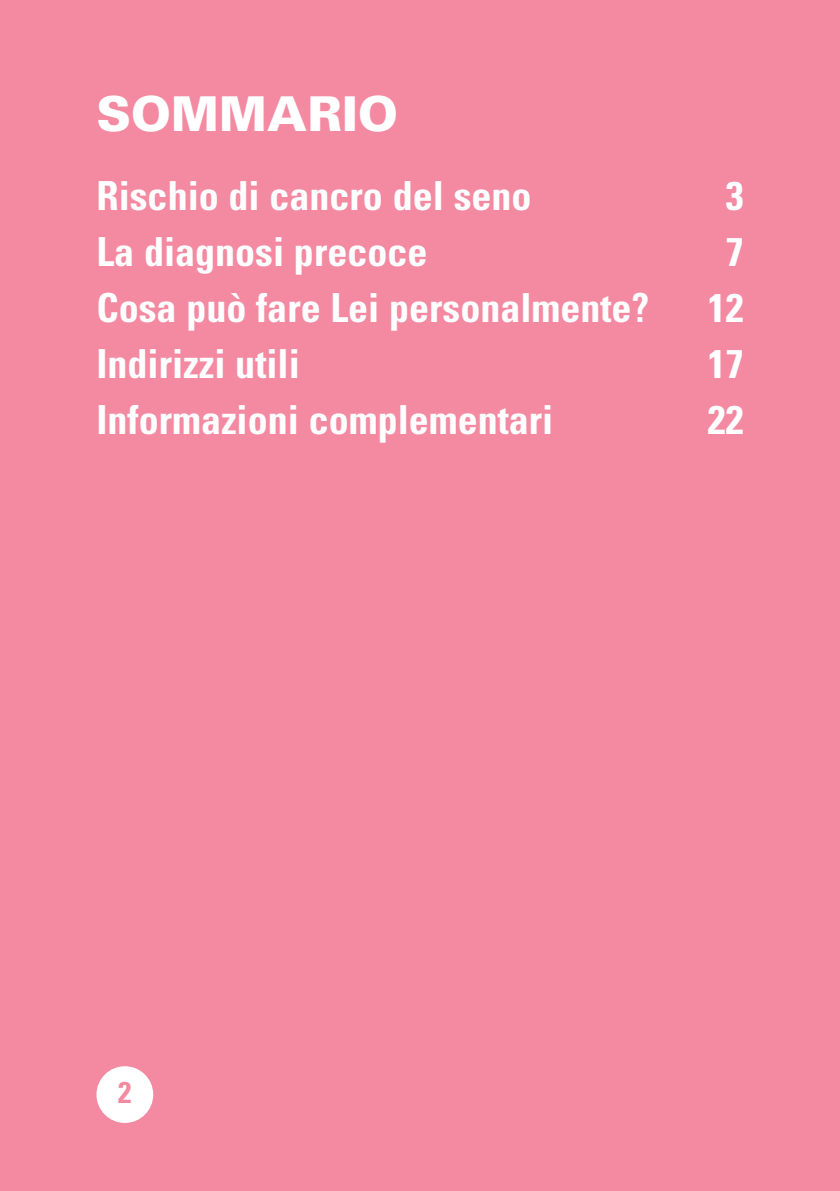
<style>
.page{position:relative;width:840px;height:1191px;background:#fff}
.page>*{position:absolute;margin:0;border:0;box-sizing:border-box;transform-origin:0 0}
.t1{font:900 48px "Univers LT Std";color:#fff}
.t2{font:700 condensed 40px "Univers LT Std";color:#fff}
.t3{font:700 condensed 30px "Univers LT Std";color:#f38aa1}
</style>
<div class="page">
<div style="left:0;top:0;width:839px;height:1191px;background:#f38aa1"></div>
<div style="left:96px;top:1066px;width:57px;height:57px;background:#fff;border-radius:50%"></div>
<p class="t1" style="left:96px;top:84px;width:303px">SOMMARIO</p>
<p class="t2" style="left:96px;top:171px;width:436px">Rischio di cancro del seno</p>
<p class="t2" style="left:725px;top:171px;width:19px">3</p>
<p class="t2" style="left:96px;top:227px;width:332px">La diagnosi precoce</p>
<p class="t2" style="left:725px;top:227px;width:19px">7</p>
<p class="t2" style="left:96px;top:283px;width:554px">Cosa può fare Lei personalmente?</p>
<p class="t2" style="left:707px;top:283px;width:37px">12</p>
<p class="t2" style="left:96px;top:339px;width:205px">Indirizzi utili</p>
<p class="t2" style="left:707px;top:339px;width:37px">17</p>
<p class="t2" style="left:96px;top:395px;width:458px">Informazioni complementari</p>
<p class="t2" style="left:707px;top:395px;width:37px">22</p>
<p class="t3" style="left:118px;top:1074px;width:15px">2</p>
</div>
